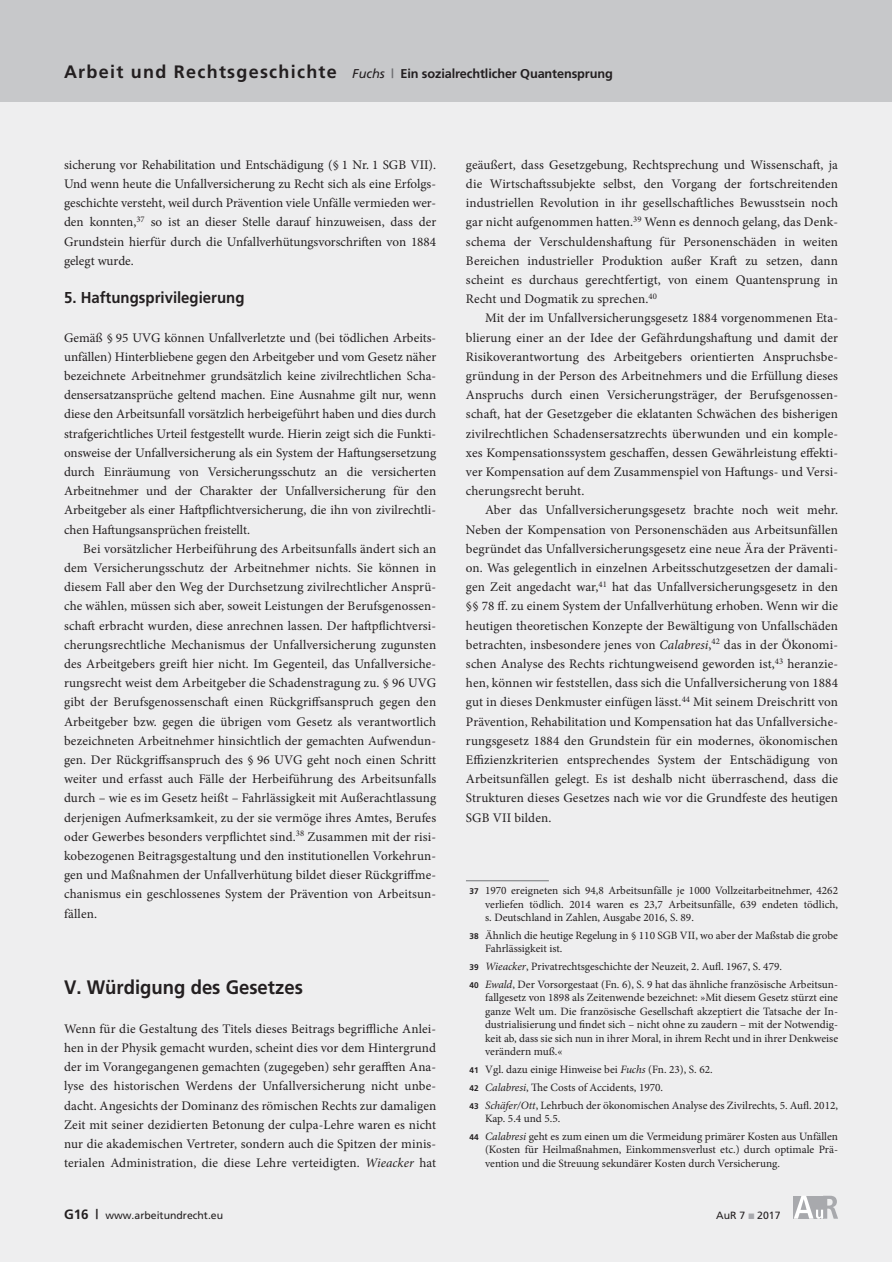
<style>
.page{position:relative;width:892px;height:1262px;background:#eeeeef}
.page>*{position:absolute;margin:0;border:0;box-sizing:border-box;transform-origin:0 0}
.t1{font:700 19.5px "Frutiger";color:#231f20;scale:.95 1}
.t2{font:700 15.75px "Frutiger";color:#231f20;scale:.95 1}
.t3{font:13.2px/19.2px "Minion Pro";letter-spacing:.005em;color:#231f20;text-align:justify}
.t4{font:700 12.75px "Frutiger";letter-spacing:-.01em;color:#231f20}
.t5{font:11.25px/13.5px "Minion Pro";color:#231f20}
.t6{font:10.5px "Frutiger";color:#231f20}
.s1{font-size:18px}
.s2{font-weight:400;font-style:italic}
.s3{color:#6c6d70}
.s4{font-style:italic}
.s5{font-family:"Frutiger";font-weight:700;font-size:8.25px}
.s6{font-weight:700;font-size:13.5px}
.s7{color:#a8a9ad}
</style>
<div class="page">
<svg style="left:794px;top:1196px;width:44px;height:23px"></svg>
<div style="left:0;top:0;width:892px;height:102px;background:#c7c8ca"></div>
<hr style="left:466px;top:880px;width:83px;height:1px;background:#808285">
<p class="t4" style="left:64px;top:66px;width:550px"><span class="s1">Arbeit und Rechtsgeschichte</span> <span class="s2">Fuchs</span> <span class="s3">|</span> Ein sozialrechtlicher Quantensprung</p>
<p class="t3" style="left:64px;top:155px;width:374px">sicherung vor Rehabilitation und Entschädigung (§ 1 Nr. 1 SGB VII).<br>Und wenn heute die Unfallversicherung zu Recht sich als eine Erfolgs&shy;geschichte versteht, weil durch Prävention viele Unfälle vermieden wer&shy;den konnten,<sup>37</sup> so ist an dieser Stelle darauf hinzuweisen, dass der Grundstein hierfür durch die Unfallverhütungsvorschriften von 1884 gelegt wurde.</p>
<p class="t2" style="left:64px;top:288px;width:191px">5. Haftungsprivilegierung</p>
<p class="t3" style="left:64px;top:328px;width:374px">Gemäß § 95 UVG können Unfallverletzte und (bei tödlichen Arbeits&shy;unfällen) Hinterbliebene gegen den Arbeitgeber und vom Gesetz näher bezeichnete Arbeitnehmer grundsätzlich keine zivilrechtlichen Scha&shy;densersatzansprüche geltend machen. Eine Ausnahme gilt nur, wenn diese den Arbeitsunfall vorsätzlich herbeigeführt haben und dies durch strafgerichtliches Urteil festgestellt wurde. Hierin zeigt sich die Funkti&shy;onsweise der Unfallversicherung als ein System der Haftungsersetzung durch Einräumung von Versicherungsschutz an die versicherten Arbeitnehmer und der Charakter der Unfallversicherung für den Arbeitgeber als einer Haftpflichtversicherung, die ihn von zivilrechtli&shy;chen Haftungsansprüchen freistellt.</p>
<p class="t3" style="left:64px;top:539px;width:374px;text-indent:19px">Bei vorsätzlicher Herbeiführung des Arbeitsunfalls ändert sich an dem Versicherungsschutz der Arbeitnehmer nichts. Sie können in diesem Fall aber den Weg der Durchsetzung zivilrechtlicher Ansprü&shy;che wählen, müssen sich aber, soweit Leistungen der Berufsgenossen&shy;schaft erbracht wurden, diese anrechnen lassen. Der haftpflichtversi&shy;cherungsrechtliche Mechanismus der Unfallversicherung zugunsten des Arbeitgebers greift hier nicht. Im Gegenteil, das Unfallversiche&shy;rungsrecht weist dem Arbeitgeber die Schadenstragung zu. § 96 UVG gibt der Berufsgenossenschaft einen Rückgriffsanspruch gegen den Arbeitgeber bzw. gegen die übrigen vom Gesetz als verantwortlich bezeichneten Arbeitnehmer hinsichtlich der gemachten Aufwendun&shy;gen. Der Rückgriffsanspruch des § 96 UVG geht noch einen Schritt weiter und erfasst auch Fälle der Herbeiführung des Arbeitsunfalls durch – wie es im Gesetz heißt – Fahrlässigkeit mit Außerachtlassung derjenigen Aufmerksamkeit, zu der sie vermöge ihres Amtes, Berufes oder Gewerbes besonders verpflichtet sind.<sup>38</sup> Zusammen mit der risi&shy;kobezogenen Beitragsgestaltung und den institutionellen Vorkehrun&shy;gen und Maßnahmen der Unfallverhütung bildet dieser Rückgriffme&shy;chanismus ein geschlossenes System der Prävention von Arbeitsun&shy;fällen.</p>
<h1 class="t1" style="left:64px;top:976px;width:253px">V. Würdigung des Gesetzes</h1>
<p class="t3" style="left:64px;top:1019px;width:374px">Wenn für die Gestaltung des Titels dieses Beitrags begriffliche Anlei&shy;hen in der Physik gemacht wurden, scheint dies vor dem Hintergrund der im Vorangegangenen gemachten (zugegeben) sehr gerafften Ana&shy;lyse des historischen Werdens der Unfallversicherung nicht unbe&shy;dacht. Angesichts der Dominanz des römischen Rechts zur damaligen Zeit mit seiner dezidierten Betonung der culpa-Lehre waren es nicht nur die akademischen Vertreter, sondern auch die Spitzen der minis&shy;terialen Administration, die diese Lehre verteidigten. <span class="s4">Wieacker</span> hat</p>
<p class="t3" style="left:466px;top:155px;width:374px">geäußert, dass Gesetzgebung, Rechtsprechung und Wissenschaft, ja die Wirtschaftssubjekte selbst, den Vorgang der fortschreitenden industriellen Revolution in ihr gesellschaftliches Bewusstsein noch gar nicht aufgenommen hatten.<sup>39</sup> Wenn es dennoch gelang, das Denk&shy;schema der Verschuldenshaftung für Personenschäden in weiten Bereichen industrieller Produktion außer Kraft zu setzen, dann scheint es durchaus gerechtfertigt, von einem Quantensprung in Recht und Dogmatik zu sprechen.<sup>40</sup></p>
<p class="t3" style="left:466px;top:309px;width:374px;text-indent:19px">Mit der im Unfallversicherungsgesetz 1884 vorgenommenen Eta&shy;blierung einer an der Idee der Gefährdungshaftung und damit der Risikoverantwortung des Arbeitgebers orientierten Anspruchsbe&shy;gründung in der Person des Arbeitnehmers und die Erfüllung dieses Anspruchs durch einen Versicherungsträger, der Berufsgenossen&shy;schaft, hat der Gesetzgeber die eklatanten Schwächen des bisherigen zivilrechtlichen Schadensersatzrechts überwunden und ein komple&shy;xes Kompensationssystem geschaffen, dessen Gewährleistung effekti&shy;ver Kompensation auf dem Zusammenspiel von Haftungs- und Versi&shy;cherungsrecht beruht.</p>
<p class="t3" style="left:466px;top:501px;width:374px;text-indent:19px">Aber das Unfallversicherungsgesetz brachte noch weit mehr.<br>Neben der Kompensation von Personenschäden aus Arbeitsunfällen begründet das Unfallversicherungsgesetz eine neue Ära der Präventi&shy;on. Was gelegentlich in einzelnen Arbeitsschutzgesetzen der damali&shy;gen Zeit angedacht war,<sup>41</sup> hat das Unfallversicherungsgesetz in den §§ 78 ff. zu einem System der Unfallverhütung erhoben. Wenn wir die heutigen theoretischen Konzepte der Bewältigung von Unfallschäden betrachten, insbesondere jenes von <span class="s4">Calabresi</span>,<sup>42</sup> das in der Ökonomi&shy;schen Analyse des Rechts richtungweisend geworden ist,<sup>43</sup> heranzie&shy;hen, können wir feststellen, dass sich die Unfallversicherung von 1884 gut in dieses Denkmuster einfügen lässt.<sup>44</sup> Mit seinem Dreischritt von Prävention, Rehabilitation und Kompensation hat das Unfallversiche&shy;rungsgesetz 1884 den Grundstein für ein modernes, ökonomischen Effizienzkriterien entsprechendes System der Entschädigung von Arbeitsunfällen gelegt. Es ist deshalb nicht überraschend, dass die Strukturen dieses Gesetzes nach wie vor die Grundfeste des heutigen SGB VII bilden.</p>
<p class="t5" style="left:485px;top:884px;width:354px;text-align:justify;text-indent:-16px"><span class="s5">37</span> 1970 ereigneten sich 94,8 Arbeitsunfälle je 1000 Vollzeitarbeitnehmer, 4262 verliefen tödlich. 2014 waren es 23,7 Arbeitsunfälle, 639 endeten tödlich, s. Deutschland in Zahlen, Ausgabe 2016, S. 89.</p>
<p class="t5" style="left:485px;top:929px;width:354px;text-indent:-16px"><span class="s5">38</span> Ähnlich die heutige Regelung in § 110 SGB VII, wo aber der Maßstab die grobe<br>Fahrlässigkeit ist.</p>
<p class="t5" style="left:469px;top:958px;width:370px;line-height:17.7px"><span class="s5">39</span> <span class="s4">Wieacker</span>, Privatrechtsgeschichte der Neuzeit, 2. Aufl. 1967, S. 479.<br><span class="s5">40</span> <span class="s4">Ewald</span>, Der Vorsorgestaat (Fn. 6), S. 9 hat das ähnliche französische Arbeitsun-</p>
<p class="t5" style="left:485px;top:991px;width:354px;text-align:justify">fallgesetz von 1898 als Zeitenwende bezeichnet: »Mit diesem Gesetz stürzt eine ganze Welt um. Die französische Gesellschaft akzeptiert die Tatsache der In&shy;dustrialisierung und findet sich – nicht ohne zu zaudern – mit der Notwendig&shy;keit ab, dass sie sich nun in ihrer Moral, in ihrem Recht und in ihrer Denkweise verändern muß.«</p>
<p class="t5" style="left:469px;top:1061px;width:370px;line-height:17.7px"><span class="s5">41</span> Vgl. dazu einige Hinweise bei <span class="s4">Fuchs</span> (Fn. 23), S. 62.<br><span class="s5">42</span> <span class="s4">Calabresi</span>, The Costs of Accidents, 1970.<br><span class="s5">43</span> <span class="s4">Schäfer/Ott</span>, Lehrbuch der ökonomischen Analyse des Zivilrechts, 5. Aufl. 2012,</p>
<p class="t5" style="left:469px;top:1110px;width:370px;line-height:17.7px;text-indent:16px">Kap. 5.4 und 5.5.<br><span class="s5">44</span> <span class="s4">Calabresi</span> geht es zum einen um die Vermeidung primärer Kosten aus Unfällen</p>
<p class="t5" style="left:485px;top:1143px;width:354px">(Kosten für Heilmaßnahmen, Einkommensverlust etc.) durch optimale Prä&shy;vention und die Streuung sekundärer Kosten durch Versicherung.</p>
<p class="t6" style="left:64px;top:1209px;width:161px"><span class="s6">G16 |</span> www.arbeitundrecht.eu</p>
<p class="t6" style="left:716px;top:1209px;width:66px">AuR 7 <span class="s7">■</span> 2017</p>
</div>
